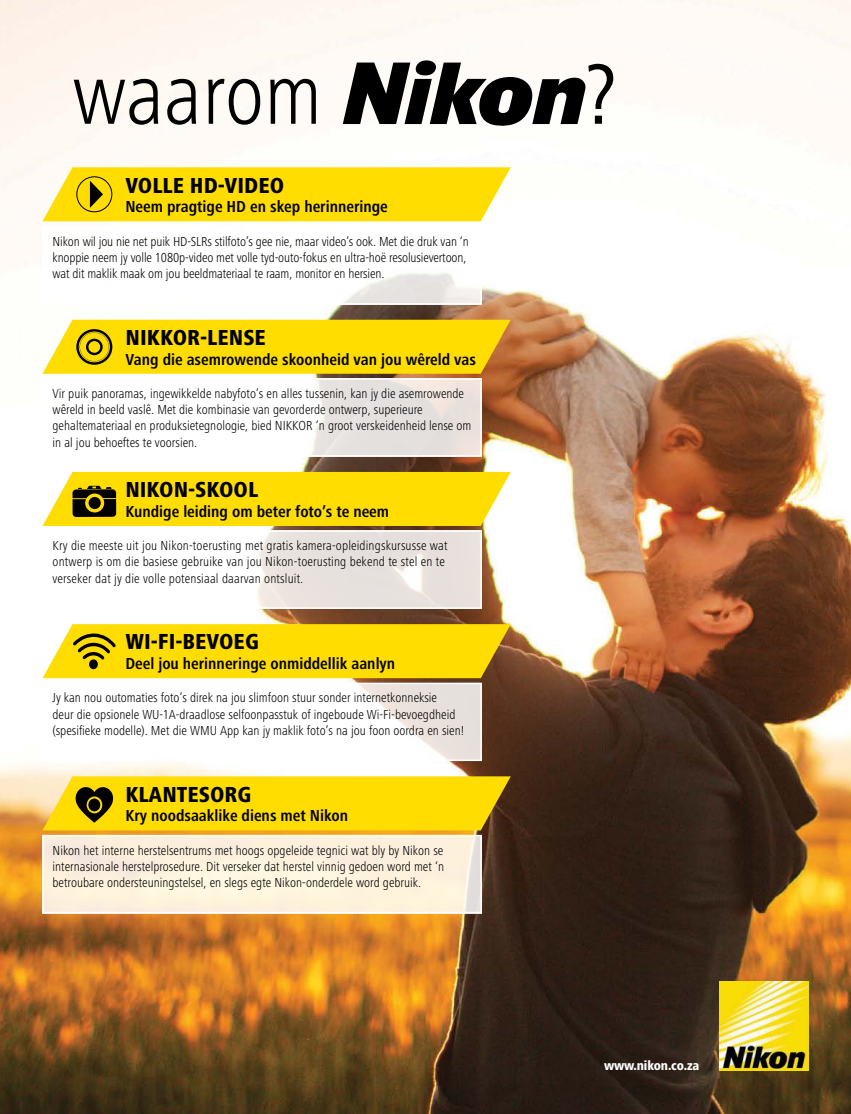
<style>
.page{position:relative;width:851px;height:1114px;background:#fff}
.page>*{position:absolute;margin:0;border:0;box-sizing:border-box;transform-origin:0 0}
.t1{font:300 condensed 88.5px "Frutiger Next LTW1 G";color:#000}
.t2{font:condensed 88.5px "Frutiger Next LTW1 G";color:#000}
.t3{font:800 condensed 22.5px "Frutiger Next LTW1 G";color:#000}
.t4{font:700 condensed 16.5px "Frutiger Next LTW1 G";color:#000}
.t5{font:300 condensed 13.5px/16.2px "Frutiger Next LTW1 G";color:#000}
.t6{font:800 condensed 13.5px "Frutiger Next LTW1 G";letter-spacing:-.01em;color:#fff}
</style>
<div class="page">
<img style="left:0;top:0;width:850px;height:1113px">
<svg style="left:46px;top:533px;width:433px;height:72px"></svg>
<div style="left:43px;top:530px;width:439px;height:78px;border:2px solid #fff"></div>
<svg style="left:42px;top:472px;width:468px;height:54px;background:#f4d510"></svg>
<div style="left:43px;top:834px;width:439px;height:79px;background:#fdf1dd"></div>
<div style="left:43px;top:834px;width:439px;height:79px;border:2px solid #fff"></div>
<svg style="left:42px;top:776px;width:468px;height:54px;background:#f1d109"></svg>
<img style="left:719px;top:980px;width:89px;height:90px">
<div style="left:43px;top:226px;width:439px;height:78px;background:#fff"></div>
<svg style="left:42px;top:167px;width:468px;height:54px;background:#fbdc11"></svg>
<svg style="left:46px;top:381px;width:433px;height:72px"></svg>
<div style="left:43px;top:378px;width:439px;height:78px;border:2px solid #fff"></div>
<svg style="left:42px;top:319px;width:468px;height:54px;background:#f8d70d"></svg>
<svg style="left:46px;top:685px;width:433px;height:72px"></svg>
<div style="left:43px;top:682px;width:439px;height:78px;border:2px solid #fff"></div>
<svg style="left:42px;top:624px;width:468px;height:54px;background:#f6d60a"></svg>
<div style="left:89px;top:659px;width:9px;height:10px;background:#000;border-radius:50%"></div>
<svg style="left:343px;top:60px;width:243px;height:67px"></svg>
<p class="t1" style="left:72px;top:44px;width:251px">waarom</p>
<p class="t3" style="left:125px;top:172px;width:160px">VOLLE HD-VIDEO</p>
<p class="t4" style="left:125px;top:197px;width:264px">Neem pragtige HD en skep herinneringe</p>
<p class="t5" style="left:53px;top:233px;width:418px">Nikon wil jou nie net puik HD-SLRs stilfoto’s gee nie, maar video’s ook. Met die druk van ‘n knoppie neem jy volle 1080p-video met volle tyd-outo-fokus en ultra-hoë resolusievertoon, wat dit maklik maak om jou beeldmateriaal te raam, monitor en hersien.</p>
<p class="t3" style="left:125px;top:324px;width:142px">NIKKOR-LENSE</p>
<p class="t4" style="left:125px;top:350px;width:352px">Vang die asemrowende skoonheid van jou wêreld vas</p>
<p class="t5" style="left:53px;top:385px;width:420px">Vir puik panoramas, ingewikkelde nabyfoto’s en alles tussenin, kan jy die asemrowende wêreld in beeld vaslê. Met die kombinasie van gevorderde ontwerp, superieure gehaltemateriaal en produksietegnologie, bied NIKKOR ‘n groot verskeidenheid lense om in al jou behoeftes te voorsien.</p>
<p class="t3" style="left:125px;top:476px;width:134px">NIKON-SKOOL</p>
<p class="t4" style="left:125px;top:502px;width:265px">Kundige leiding om beter foto’s te neem</p>
<p class="t5" style="left:53px;top:537px;width:396px">Kry die meeste uit jou Nikon-toerusting met gratis kamera-opleidingskursusse wat ontwerp is om die basiese gebruike van jou Nikon-toerusting bekend te stel en te verseker dat jy die volle potensiaal daarvan ontsluit.</p>
<p class="t3" style="left:125px;top:629px;width:135px">WI-FI-BEVOEG</p>
<p class="t4" style="left:125px;top:654px;width:271px">Deel jou herinneringe onmiddellik aanlyn</p>
<p class="t5" style="left:53px;top:689px;width:413px">Jy kan nou outomaties foto’s direk na jou slimfoon stuur sonder internetkonneksie<br>deur die opsionele WU-1A-draadlose selfoonpasstuk of ingeboude Wi-Fi-bevoegdheid (spesifieke modelle). Met die WMU App kan jy maklik foto’s na jou foon oordra en sien!</p>
<p class="t3" style="left:125px;top:781px;width:127px">KLANTESORG</p>
<p class="t4" style="left:125px;top:806px;width:224px">Kry noodsaaklike diens met Nikon</p>
<p class="t5" style="left:53px;top:841px;width:393px;text-align:justify">Nikon het interne herstelsentrums met hoogs opgeleide tegnici wat bly by Nikon se internasionale herstelprosedure. Dit verseker dat herstel vinnig gedoen word met ‘n betroubare ondersteuningstelsel, en slegs egte Nikon-onderdele word gebruik.</p>
<p class="t2" style="left:585px;top:44px;width:33px">?</p>
<p class="t6" style="left:604px;top:1057px;width:97px">www.nikon.co.za</p>
</div>
